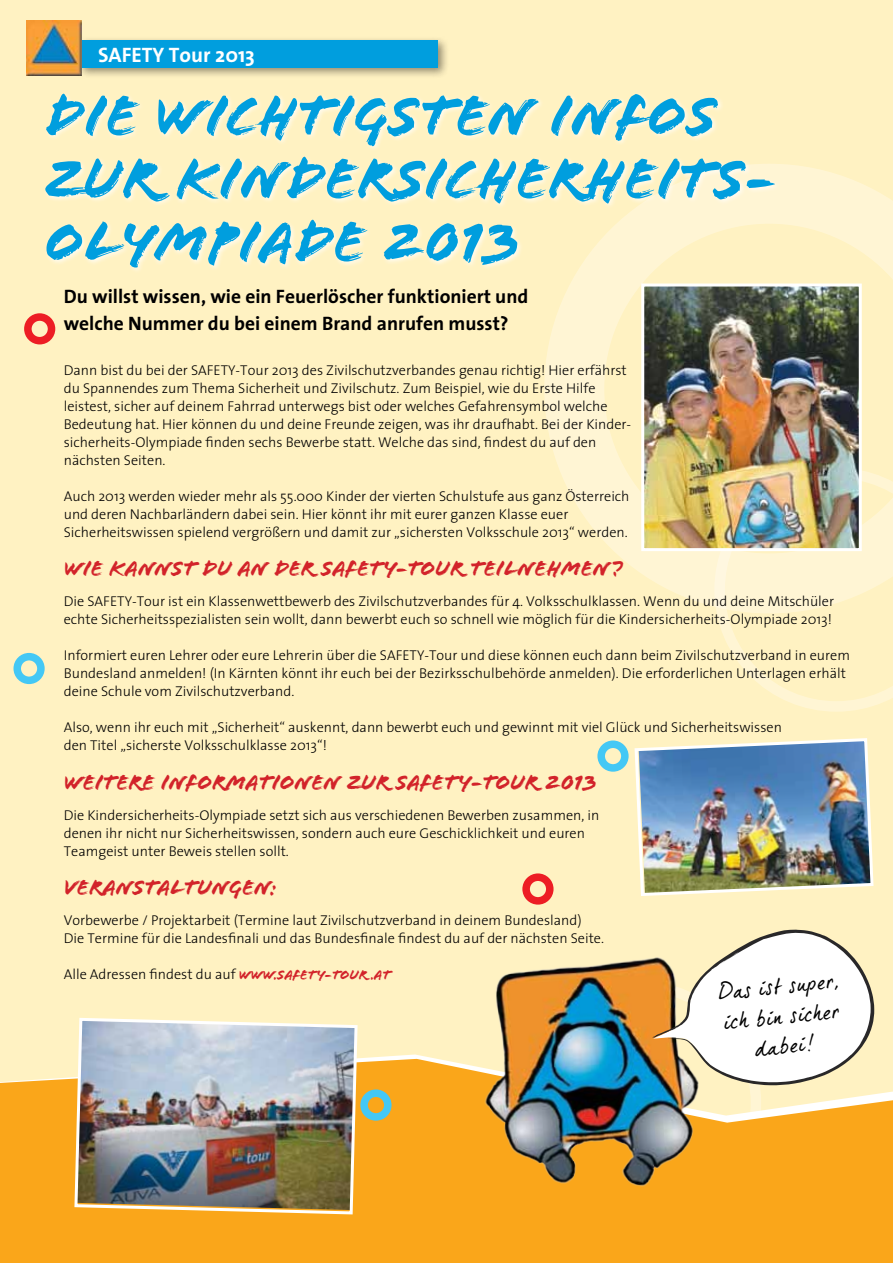
<style>
.page{position:relative;width:893px;height:1263px;background:#fff}
.page>*{position:absolute;margin:0;border:0;box-sizing:border-box;transform-origin:0 0}
.t1{font:60px/63px "Flood Std";color:#009ede}
.t2{font:22.5px "Flood Std";color:#d2232a}
.t3{font:22.5px/30px "Dear Joe 5 CASUAL";color:#000;text-align:center}
.t4{font:700 21px "The Sans";color:#fff}
.t5{font:700 19.5px/27px "The Sans";color:#000}
.t6{font:300 14.25px/18px "The Sans";color:#000}
.s1{font-family:"Flood Std";font-weight:400;color:#d2232a}
</style>
<div class="page">
<div style="left:0;top:0;width:893px;height:1054px;background:#fff2c2"></div>
<div style="left:0;top:1059px;width:893px;height:204px;background:#faa61a"></div>
<svg style="left:544px;top:164px;width:349px;height:449px;background:#fff3ca"></svg>
<svg style="left:714px;top:468px;width:179px;height:244px;background:#fff3c9"></svg>
<div style="left:43px;top:91px;width:738px;height:183px;background:#fff;opacity:.75"></div>
<div style="left:24px;top:313px;width:31px;height:31px;border:8px solid #ed1d24;border-radius:50%"></div>
<img style="left:455px;top:937px;width:268px;height:270px">
<img style="left:645px;top:288px;width:213px;height:259px">
<div style="left:641px;top:284px;width:221px;height:267px;border:3px solid #fff"></div>
<img style="left:73px;top:1016px;width:286px;height:200px">
<img style="left:616px;top:736px;width:277px;height:410px">
<div style="left:597px;top:740px;width:32px;height:32px;border:8px solid #44c8f5;border-radius:50%"></div>
<div style="left:360px;top:1089px;width:32px;height:31px;border:8px solid #44c8f5;border-radius:50%"></div>
<div style="left:13px;top:653px;width:32px;height:31px;border:8px solid #44c8f5;border-radius:50%"></div>
<div style="left:522px;top:873px;width:32px;height:31px;border:8px solid #ed1d24;border-radius:50%"></div>
<div style="left:76px;top:35px;width:373px;height:44px;background:#000;opacity:.44"></div>
<div style="left:81px;top:40px;width:357px;height:28px;background:#009ede"></div>
<img style="left:26px;top:20px;width:56px;height:56px">
<h3 class="t4" style="left:98px;top:37px;width:158px">SAFETY Tour 2013</h3>
<h1 class="t1" style="left:45px;top:85px;width:732px">DIE WICHTIGSTEN INFOS<br>ZUR KINDERSICHERHEITS-<br>OLYMPIADE 2013</h1>
<h3 class="t5" style="left:64px;top:283px;width:466px">Du willst wissen, wie ein Feuerlöscher funktioniert und welche Nummer du bei einem Brand anrufen musst?</h3>
<p class="t6" style="left:64px;top:361px;width:569px">Dann bist du bei der SAFETY-Tour 2013 des Zivilschutzverbandes genau richtig! Hier erfährst du Spannendes zum Thema Sicherheit und Zivilschutz. Zum Beispiel, wie du Erste Hilfe leistest, sicher auf deinem Fahrrad unterwegs bist oder welches Gefahrensymbol welche Bedeutung hat. Hier können du und deine Freunde zeigen, was ihr draufhabt. Bei der Kinder&shy;sicherheits-Olympiade finden sechs Bewerbe statt. Welche das sind, findest du auf den nächsten Seiten.</p>
<p class="t6" style="left:64px;top:487px;width:567px">Auch 2013 werden wieder mehr als 55.000 Kinder der vierten Schulstufe aus ganz Österreich und deren Nachbarländern dabei sein. Hier könnt ihr mit eurer ganzen Klasse euer<br>Sicherheitswissen spielend vergrößern und damit zur „sichersten Volksschule 2013“ werden.</p>
<h2 class="t2" style="left:64px;top:556px;width:560px">WIE KANNST DU AN DER SAFETY-TOUR TEILNEHMEN?</h2>
<p class="t6" style="left:64px;top:592px;width:772px">Die SAFETY-Tour ist ein Klassenwettbewerb des Zivilschutzverbandes für 4. Volksschulklassen. Wenn du und deine Mitschüler echte Sicherheitsspezialisten sein wollt, dann bewerbt euch so schnell wie möglich für die Kindersicherheits-Olympiade 2013!</p>
<p class="t6" style="left:64px;top:646px;width:788px">Informiert euren Lehrer oder eure Lehrerin über die SAFETY-Tour und diese können euch dann beim Zivilschutzverband in eurem<br>Bundesland anmelden! (In Kärnten könnt ihr euch bei der Bezirksschulbehörde anmelden). Die erforderlichen Unterlagen erhält deine Schule vom Zivilschutzverband.</p>
<p class="t6" style="left:64px;top:718px;width:720px">Also, wenn ihr euch mit „Sicherheit“ auskennt, dann bewerbt euch und gewinnt mit viel Glück und Sicherheitswissen den Titel „sicherste Volksschulklasse 2013“!</p>
<h2 class="t2" style="left:64px;top:769px;width:534px">WEITERE INFORMATIONEN ZUR SAFETY-TOUR 2013</h2>
<p class="t6" style="left:64px;top:805px;width:537px">Die Kindersicherheits-Olympiade setzt sich aus verschiedenen Bewerben zusammen, in denen ihr nicht nur Sicherheitswissen, sondern auch eure Geschicklichkeit und euren<br>Teamgeist unter Beweis stellen sollt.</p>
<h2 class="t2" style="left:64px;top:874px;width:215px">VERANSTALTUNGEN:</h2>
<p class="t6" style="left:64px;top:910px;width:542px">Vorbewerbe / Projektarbeit (Termine laut Zivilschutzverband in deinem Bundesland)<br>Die Termine für die Landesfinali und das Bundesfinale findest du auf der nächsten Seite.</p>
<p class="t6" style="left:64px;top:964px;width:328px">Alle Adressen findest du auf <span class="s1">WWW.SAFETY-TOUR .AT</span></p>
<h2 class="t3" style="left:717px;top:977px;width:122px;rotate:-6deg">Das ist super, ich bin sicher dabei!</h2>
</div>
